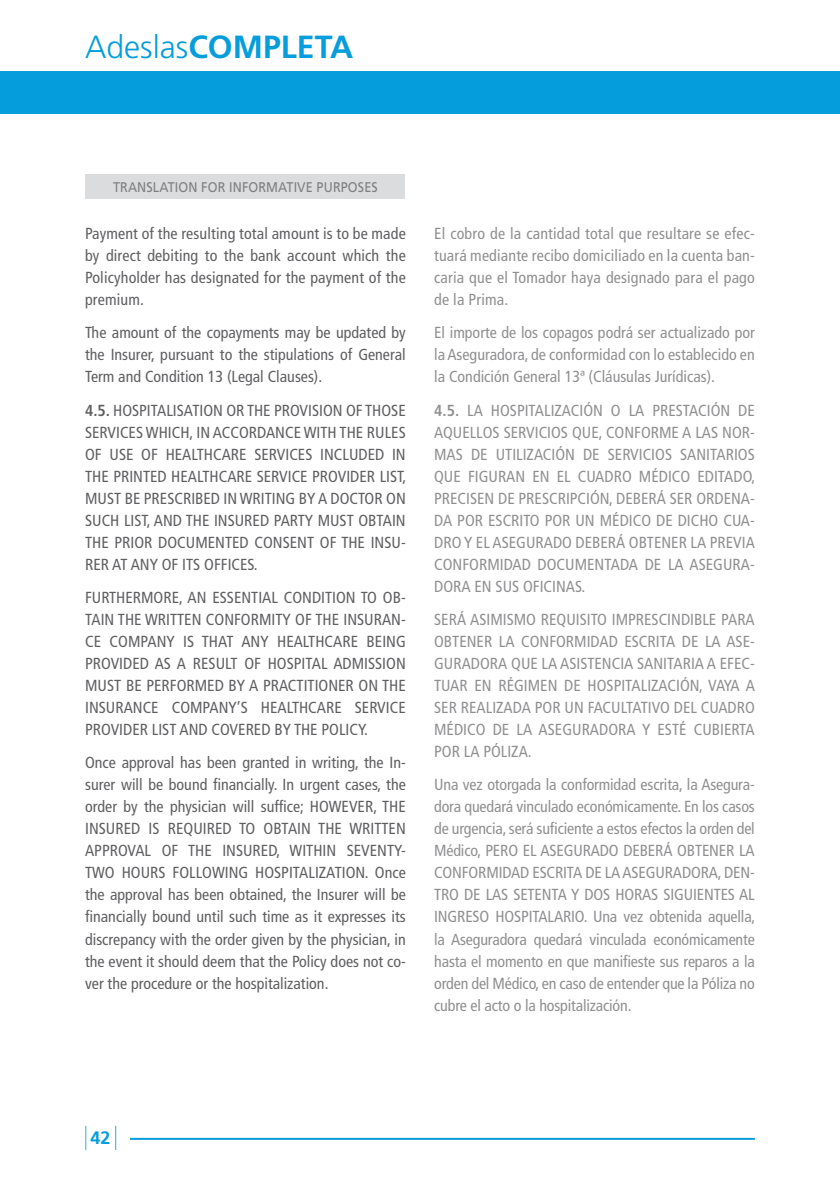
<style>
.page{position:relative;width:840px;height:1191px;background:#fff}
.page>*{position:absolute;margin:0;border:0;box-sizing:border-box;transform-origin:0 0}
.t1{font:700 32px "Frutiger";color:#069ddc}
.t2{font:700 18px "Frutiger";color:#069ddc}
.t3{font:condensed 16px/22px "Frutiger";color:#5f5f62;text-align:justify}
.t4{font:14px "Frutiger";letter-spacing:.01em;color:#7d7f82;scale:.9 1}
.s1{font-weight:300}
.s2{font-weight:700}
</style>
<div class="page">
<div style="left:0;top:71px;width:839px;height:43px;background:#069ddc"></div>
<svg style="left:115px;top:1125px;width:1px;height:25px"></svg>
<svg style="left:85px;top:1125px;width:1px;height:25px"></svg>
<hr style="left:130px;top:1137px;width:624px;height:2px;background:#069ddc">
<div style="left:85px;top:174px;width:319px;height:25px;background:#dbdcde"></div>
<h1 class="t1" style="left:85px;top:28px;width:269px"><span class="s1">Adeslas</span>COMPLETA</h1>
<p class="t4" style="left:113px;top:179px;width:295px">TRANSLATION FOR INFORMATIVE PURPOSES</p>
<p class="t3" style="left:85px;top:222px;width:322px">Payment of the resulting total amount is to be made by direct debiting to the bank account which the Policyholder has designated for the payment of the premium.</p>
<p class="t3" style="left:85px;top:322px;width:322px">The amount of the copayments may be updated by the Insurer, pursuant to the stipulations of General Term and Condition 13 (Legal Clauses).</p>
<p class="t3" style="left:85px;top:399px;width:322px"><span class="s2">4.5.</span> HOSPITALISATION OR THE PROVISION OF THOSE SERVICES WHICH, IN ACCORDANCE WITH THE RULES OF USE OF HEALTHCARE SERVICES INCLUDED IN THE PRINTED HEALTHCARE SERVICE PROVIDER LIST, MUST BE PRESCRIBED IN WRITING BY A DOCTOR ON SUCH LIST, AND THE INSURED PARTY MUST OBTAIN THE PRIOR DOCUMENTED CONSENT OF THE INSU-RER AT ANY OF ITS OFFICES.</p>
<p class="t3" style="left:85px;top:586px;width:322px">FURTHERMORE, AN ESSENTIAL CONDITION TO OB-TAIN THE WRITTEN CONFORMITY OF THE INSURAN-CE COMPANY IS THAT ANY HEALTHCARE BEING PROVIDED AS A RESULT OF HOSPITAL ADMISSION MUST BE PERFORMED BY A PRACTITIONER ON THE INSURANCE COMPANY’S HEALTHCARE SERVICE PROVIDER LIST AND COVERED BY THE POLICY.</p>
<p class="t3" style="left:85px;top:752px;width:322px">Once approval has been granted in writing, the In&shy;surer will be bound financially. In urgent cases, the order by the physician will suffice; HOWEVER, THE INSURED IS REQUIRED TO OBTAIN THE WRITTEN APPROVAL OF THE INSURED, WITHIN SEVENTY-TWO HOURS FOLLOWING HOSPITALIZATION. Once the approval has been obtained, the Insurer will be financially bound until such time as it expresses its discrepancy with the order given by the physician, in the event it should deem that the Policy does not co&shy;ver the procedure or the hospitalization.</p>
<p class="t3" style="left:434px;top:222px;width:322px">El cobro de la cantidad total que resultare se efec&shy;tuará mediante recibo domiciliado en la cuenta ban&shy;caria que el Tomador haya designado para el pago de la Prima.</p>
<p class="t3" style="left:434px;top:322px;width:322px">El importe de los copagos podrá ser actualizado por la Aseguradora, de conformidad con lo establecido en la Condición General 13ª (Cláusulas Jurídicas).</p>
<p class="t3" style="left:434px;top:399px;width:322px"><span class="s2">4.5.</span> LA HOSPITALIZACIÓN O LA PRESTACIÓN DE AQUELLOS SERVICIOS QUE, CONFORME A LAS NOR-MAS DE UTILIZACIÓN DE SERVICIOS SANITARIOS QUE FIGURAN EN EL CUADRO MÉDICO EDITADO, PRECISEN DE PRESCRIPCIÓN, DEBERÁ SER ORDENA-DA POR ESCRITO POR UN MÉDICO DE DICHO CUA-DRO Y EL ASEGURADO DEBERÁ OBTENER LA PREVIA CONFORMIDAD DOCUMENTADA DE LA ASEGURA-DORA EN SUS OFICINAS.</p>
<p class="t3" style="left:434px;top:608px;width:322px">SERÁ ASIMISMO REQUISITO IMPRESCINDIBLE PARA OBTENER LA CONFORMIDAD ESCRITA DE LA ASE-GURADORA QUE LA ASISTENCIA SANITARIA A EFEC-TUAR EN RÉGIMEN DE HOSPITALIZACIÓN, VAYA A SER REALIZADA POR UN FACULTATIVO DEL CUADRO MÉDICO DE LA ASEGURADORA Y ESTÉ CUBIERTA POR LA PÓLIZA.</p>
<p class="t3" style="left:434px;top:774px;width:322px">Una vez otorgada la conformidad escrita, la Asegura&shy;dora quedará vinculado económicamente. En los casos de urgencia, será suficiente a estos efectos la orden del Médico, PERO EL ASEGURADO DEBERÁ OBTENER LA CONFORMIDAD ESCRITA DE LA ASEGURADORA, DEN-TRO DE LAS SETENTA Y DOS HORAS SIGUIENTES AL INGRESO HOSPITALARIO. Una vez obtenida aquella, la Aseguradora quedará vinculada económicamente hasta el momento en que manifieste sus reparos a la orden del Médico, en caso de entender que la Póliza no cubre el acto o la hospitalización.</p>
<p class="t2" style="left:90px;top:1127px;width:22px">42</p>
</div>
